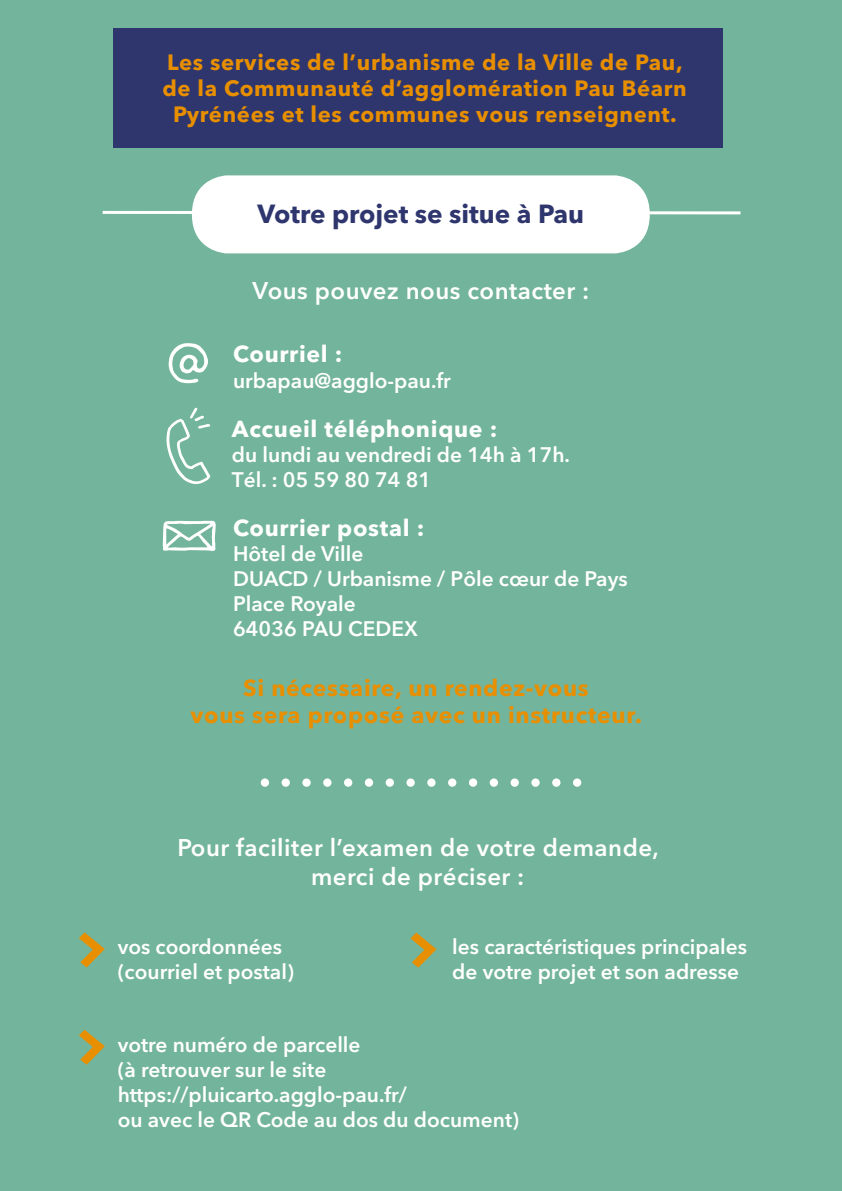
<style>
.page{position:relative;width:842px;height:1191px;background:#73b49c}
.page>*{position:absolute;margin:0;border:0;box-sizing:border-box;transform-origin:0 0}
.t1{font:700 26px "Avenir Next LT Pro";color:#2e366d}
.t2{font:600 24px/28.8px "Avenir Next LT Pro";letter-spacing:.02em;color:#fff;text-align:center}
.t3{font:700 23px/27.6px "Avenir Next LT Pro";letter-spacing:.03em;color:#e88f00;text-align:center}
.t4{font:700 23px "Avenir Next LT Pro";letter-spacing:.03em;color:#fff}
.t5{font:700 22px/26.4px "Avenir Next LT Pro";letter-spacing:.03em;color:#e88f00;text-align:center}
.t6{font:600 20.8px/25px "Avenir Next LT Pro";color:#fff}
</style>
<div class="page">
<hr style="left:103px;top:211px;width:637px;height:3px;background:#fff">
<div style="left:192px;top:175px;width:458px;height:78px;background:#fff"></div>
<div style="left:113px;top:28px;width:609px;height:119px;background:#2e366d"></div>
<svg style="left:410px;top:932px;width:26px;height:35px"></svg>
<svg style="left:79px;top:1029px;width:26px;height:35px"></svg>
<svg style="left:162px;top:521px;width:54px;height:30px"></svg>
<svg style="left:79px;top:932px;width:26px;height:35px"></svg>
<div style="left:261px;top:778px;width:8px;height:8px;background:#fff;border-radius:50%"></div>
<div style="left:282px;top:778px;width:8px;height:8px;background:#fff;border-radius:50%"></div>
<div style="left:302px;top:778px;width:9px;height:8px;background:#fff;border-radius:50%"></div>
<div style="left:323px;top:778px;width:8px;height:8px;background:#fff;border-radius:50%"></div>
<div style="left:344px;top:778px;width:8px;height:8px;background:#fff;border-radius:50%"></div>
<div style="left:365px;top:778px;width:8px;height:8px;background:#fff;border-radius:50%"></div>
<div style="left:386px;top:778px;width:8px;height:8px;background:#fff;border-radius:50%"></div>
<div style="left:406px;top:778px;width:9px;height:8px;background:#fff;border-radius:50%"></div>
<div style="left:427px;top:778px;width:9px;height:8px;background:#fff;border-radius:50%"></div>
<div style="left:448px;top:778px;width:8px;height:8px;background:#fff;border-radius:50%"></div>
<div style="left:469px;top:778px;width:8px;height:8px;background:#fff;border-radius:50%"></div>
<div style="left:490px;top:778px;width:8px;height:8px;background:#fff;border-radius:50%"></div>
<div style="left:510px;top:778px;width:9px;height:8px;background:#fff;border-radius:50%"></div>
<div style="left:531px;top:778px;width:9px;height:8px;background:#fff;border-radius:50%"></div>
<div style="left:552px;top:778px;width:8px;height:8px;background:#fff;border-radius:50%"></div>
<div style="left:573px;top:778px;width:8px;height:8px;background:#fff;border-radius:50%"></div>
<svg style="left:166px;top:407px;width:44px;height:77px"></svg>
<svg style="left:169px;top:343px;width:39px;height:40px"></svg>
<p class="t5" style="left:162px;top:49px;width:526px">Les services de l’urbanisme de la Ville de Pau, de la Communauté d’agglomération Pau Béarn<br>Pyrénées et les communes vous renseignent.</p>
<p class="t1" style="left:258px;top:198px;width:328px">Votre projet se situe à Pau</p>
<p class="t2" style="left:253px;top:276px;width:338px">Vous pouvez nous contacter :</p>
<p class="t4" style="left:233px;top:340px;width:111px">Courriel :</p>
<p class="t6" style="left:233px;top:368px;width:219px">urbapau@agglo-pau.fr</p>
<p class="t4" style="left:232px;top:414px;width:267px">Accueil téléphonique :</p>
<p class="t6" style="left:232px;top:442px;width:340px">du lundi au vendredi de 14h à 17h.<br>Tél. : 05 59 80 74 81</p>
<p class="t4" style="left:233px;top:514px;width:193px">Courrier postal :</p>
<p class="t6" style="left:233px;top:541px;width:396px">Hôtel de Ville<br>DUACD / Urbanisme / Pôle cœur de Pays<br>Place Royale<br>64036 PAU CEDEX</p>
<p class="t3" style="left:191px;top:674px;width:453px">Si nécessaire, un rendez-vous<br>vous sera proposé avec un instructeur.</p>
<p class="t2" style="left:177px;top:833px;width:483px">Pour faciliter l’examen de votre demande, merci de préciser :</p>
<p class="t6" style="left:118px;top:934px;width:178px">vos coordonnées (courriel et postal)</p>
<p class="t6" style="left:452px;top:934px;width:296px">les caractéristiques principales de votre projet et son adresse</p>
<p class="t6" style="left:118px;top:1032px;width:403px">votre numéro de parcelle<br>(à retrouver sur le site https://pluicarto.agglo-pau.fr/<br>ou avec le QR Code au dos du document)</p>
</div>
